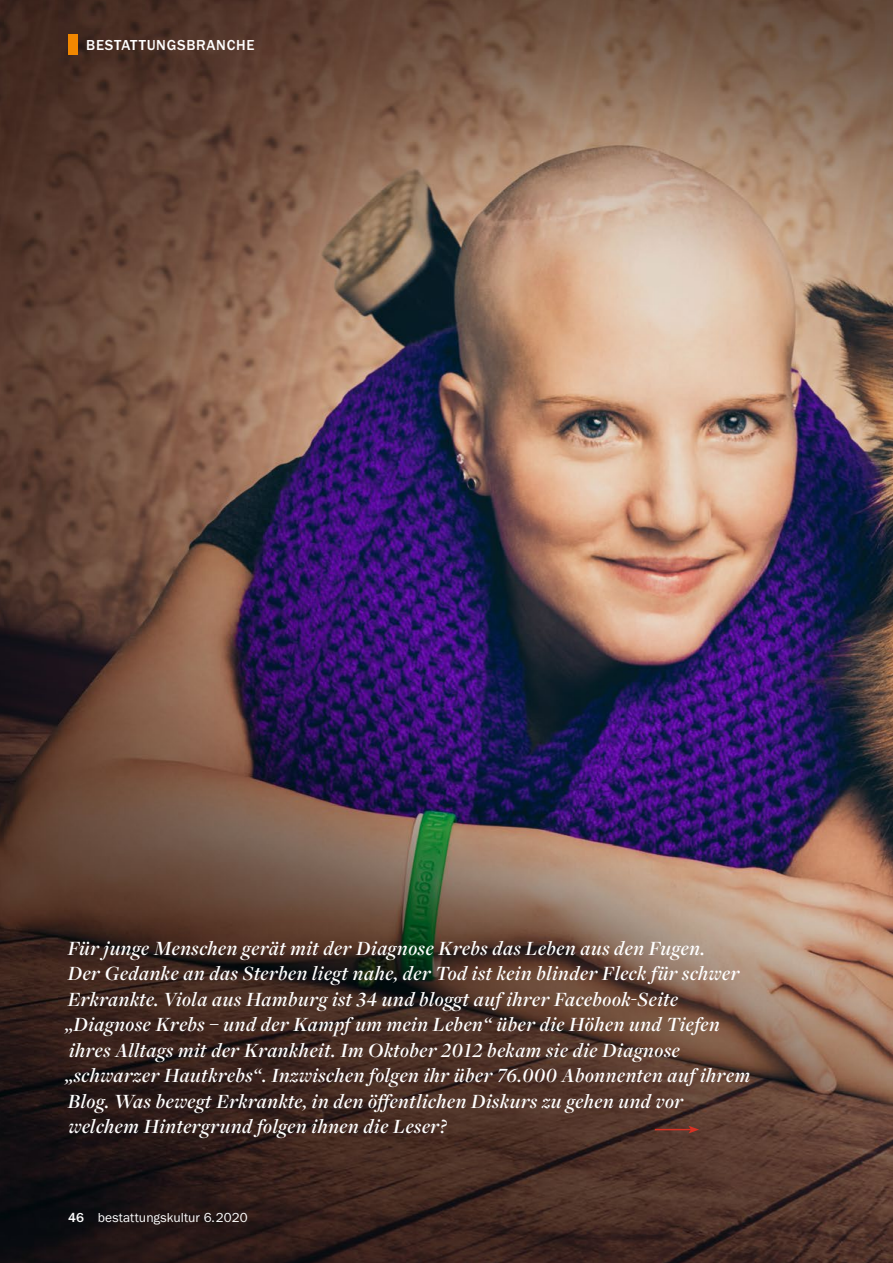
<style>
.page{position:relative;width:893px;height:1263px;background:#fff}
.page>*{position:absolute;margin:0;border:0;box-sizing:border-box;transform-origin:0 0}
.t1{font:italic 600 21px/25.5px "Freight Disp Pro";letter-spacing:.03em;color:#fff}
.t2{font:500 15px "Franklin Gothic URW";letter-spacing:.045em;color:#fff}
.t3{font:13.5px "Franklin Gothic URW Boo";letter-spacing:.01em;color:#fff}
.s1{font-family:"Franklin Gothic URW";font-weight:500}
</style>
<div class="page">
<img style="left:0;top:0;width:893px;height:1263px">
<div style="left:68px;top:34px;width:9px;height:21px;background:#f18700"></div>
<hr style="left:655px;top:1129px;width:36px;height:1px;background:#d73224">
<svg style="left:689px;top:1126px;width:10px;height:7px"></svg>
<p class="t2" style="left:86px;top:35px;width:170px">BESTATTUNGSBRANCHE</p>
<p class="t1" style="left:65px;top:935px;width:686px">Für junge Menschen gerät mit der Diagnose Krebs das Leben aus den Fugen.<br>Der Gedanke an das Sterben liegt nahe, der Tod ist kein blinder Fleck für schwer Erkrankte. Viola aus Hamburg ist 34 und bloggt auf ihrer Facebook-Seite „Diagnose Krebs – und der Kampf um mein Leben“ über die Höhen und Tiefen ihres Alltags mit der Krankheit. Im Oktober 2012 bekam sie die Diagnose „schwarzer Hautkrebs“. Inzwischen folgen ihr über 76.000 Abonnenten auf ihrem Blog. Was bewegt Erkrankte, in den öffentlichen Diskurs zu gehen und vor welchem Hintergrund folgen ihnen die Leser?</p>
<p class="t3" style="left:68px;top:1209px;width:181px"><span class="s1">46</span> bestattungskultur 6.2020</p>
</div>
